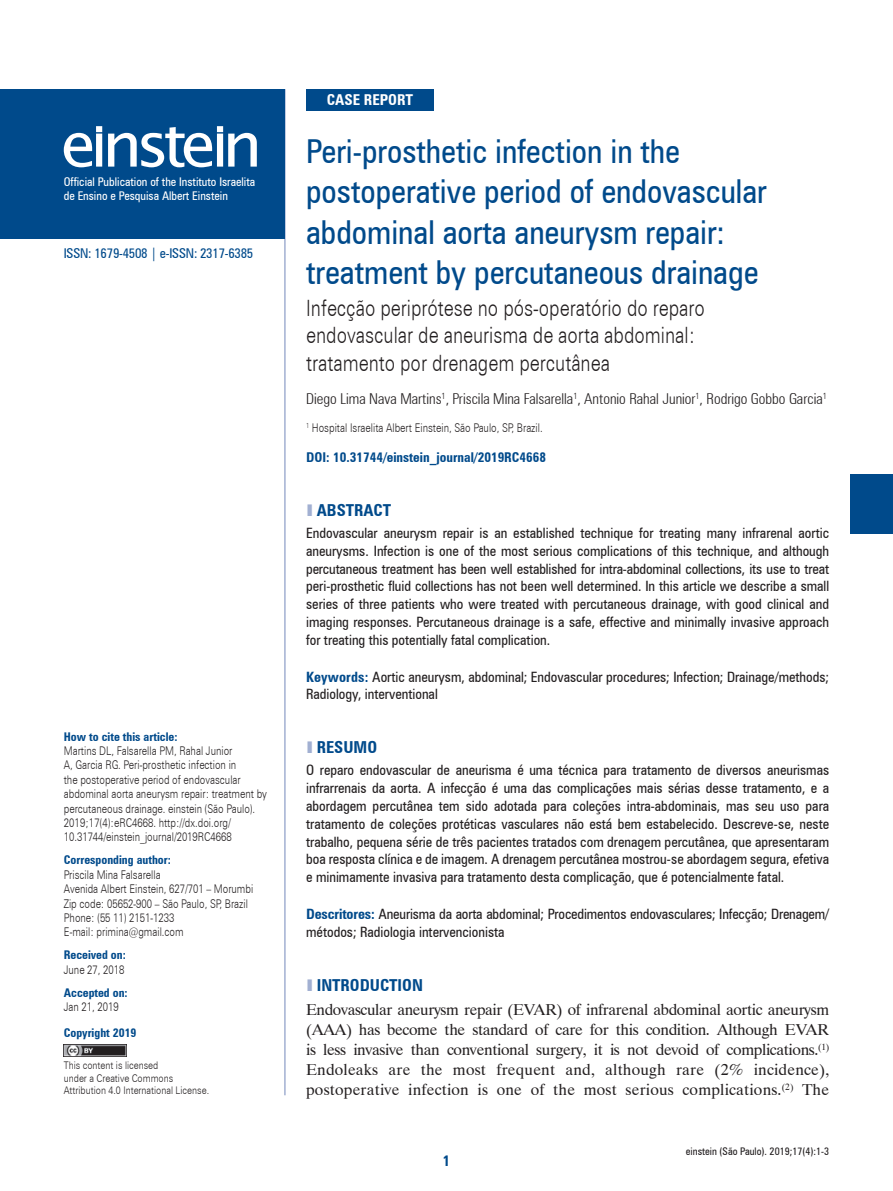
<style>
.page{position:relative;width:893px;height:1191px;background:#fff}
.page>*{position:absolute;margin:0;border:0;box-sizing:border-box;transform-origin:0 0}
.t1{font:condensed 33px/40.2px "Zurich BT";color:#004a8b}
.t2{font:300 22.5px/27.5px "Zurich BT";color:#231f20;scale:.8 1}
.t3{font:700 condensed 16.5px "Zurich BT";color:#004a8b}
.t4{font:15.75px/20px "Dutch 801 BT";letter-spacing:.01em;color:#231f20;text-align:justify}
.t5{font:300 condensed 15px "Zurich BT";color:#231f20}
.t6{font:700 condensed 15px "Zurich BT";color:#fff}
.t7{font:700 condensed 15px "Zurich BT";color:#004a8b}
.t8{font:condensed 14.25px/17.7px "Zurich BT";color:#231f20;text-align:justify}
.t9{font:700 condensed 13.5px "Zurich BT";color:#004a8b}
.t10{font:condensed 13.5px "Zurich BT";letter-spacing:-.02em;color:#004a8b}
.t11{font:300 12px/14.4px "Zurich BT";color:#231f20;scale:.8 1}
.t12{font:700 condensed 12px "Zurich BT";color:#004a8b}
.t13{font:condensed 12px/14.4px "Zurich BT";color:#fff}
.t14{font:300 10.5px/12.6px "Zurich BT";color:#231f20;scale:.85 1}
.t15{font:condensed 10.5px "Zurich BT";color:#231f20}
.s1{color:#a2b0d2}
.s2{font-weight:700;color:#004a8b}
</style>
<div class="page">
<img style="left:64px;top:1044px;width:63px;height:12px">
<div style="left:306px;top:89px;width:128px;height:21px;background:#004a8b"></div>
<hr style="left:284px;top:89px;width:2px;height:1006px;background:#a2b0d2">
<div style="left:0;top:89px;width:284px;height:149px;background:#004a8b"></div>
<div style="left:850px;top:474px;width:43px;height:60px;background:#004a8b"></div>
<svg style="left:108px;top:126px;width:149px;height:41px"></svg>
<svg style="left:64px;top:126px;width:38px;height:41px"></svg>
<p class="t13" style="left:64px;top:174px;width:193px">Official Publication of the Instituto Israelita de Ensino e Pesquisa Albert Einstein</p>
<p class="t10" style="left:64px;top:245px;width:191px">ISSN: 1679-4508 | e-ISSN: 2317-6385</p>
<p class="t12" style="left:64px;top:729px;width:115px">How to cite this article:</p>
<p class="t11" style="left:64px;top:743px;width:256px">Martins DL, Falsarella PM, Rahal Junior<br>A, Garcia RG. Peri-prosthetic infection in<br>the postoperative period of endovascular abdominal aorta aneurysm repair: treatment by percutaneous drainage. einstein (São Paulo).<br>2019;17(4):eRC4668. http://dx.doi.org/ 10.31744/einstein_journal/2019RC4668</p>
<p class="t12" style="left:64px;top:853px;width:109px">Corresponding author:</p>
<p class="t11" style="left:64px;top:867px;width:238px">Priscila Mina Falsarella<br>Avenida Albert Einstein, 627/701 – Morumbi Zip code: 05652-900 – São Paulo, SP, Brazil Phone: (55 11) 2151-1233<br>E-mail: primina@gmail.com</p>
<p class="t12" style="left:64px;top:947px;width:64px">Received on:</p>
<p class="t11" style="left:64px;top:962px;width:77px">June 27, 2018</p>
<p class="t12" style="left:64px;top:985px;width:65px">Accepted on:</p>
<p class="t11" style="left:64px;top:999px;width:70px">Jan 21, 2019</p>
<p class="t12" style="left:64px;top:1025px;width:74px">Copyright 2019</p>
<p class="t14" style="left:64px;top:1058px;width:173px">This content is licensed<br>under a Creative Commons<br>Attribution 4.0 International License.</p>
<p class="t6" style="left:327px;top:91px;width:88px">CASE REPORT</p>
<h1 class="t1" style="left:306px;top:131px;width:462px">Peri-prosthetic infection in the postoperative period of endovascular abdominal aorta aneurysm repair: treatment by percutaneous drainage</h1>
<h2 class="t2" style="left:306px;top:294px;width:500px">Infecção periprótese no pós-operatório do reparo endovascular de aneurisma de aorta abdominal: tratamento por drenagem percutânea</h2>
<p class="t5" style="left:306px;top:390px;width:522px">Diego Lima Nava Martins<sup>1</sup>, Priscila Mina Falsarella<sup>1</sup>, Antonio Rahal Junior<sup>1</sup>, Rodrigo Gobbo Garcia<sup>1</sup></p>
<p class="t11" style="left:306px;top:420px;width:297px"><sup>1</sup> Hospital Israelita Albert Einstein, São Paulo, SP, Brazil.</p>
<p class="t9" style="left:306px;top:449px;width:241px">DOI: 10.31744/einstein_journal/2019RC4668</p>
<p class="t3" style="left:306px;top:500px;width:86px"><span class="s1">❚</span> ABSTRACT</p>
<p class="t8" style="left:306px;top:524px;width:524px">Endovascular aneurysm repair is an established technique for treating many infrarenal aortic aneurysms. Infection is one of the most serious complications of this technique, and although percutaneous treatment has been well established for intra-abdominal collections, its use to treat peri-prosthetic fluid collections has not been well determined. In this article we describe a small series of three patients who were treated with percutaneous drainage, with good clinical and imaging responses. Percutaneous drainage is a safe, effective and minimally invasive approach for treating this potentially fatal complication.</p>
<p class="t8" style="left:306px;top:667px;width:524px"><span class="s2">Keywords:</span> Aortic aneurysm, abdominal; Endovascular procedures; Infection; Drainage/methods;<br>Radiology, interventional</p>
<p class="t3" style="left:306px;top:737px;width:72px"><span class="s1">❚</span> RESUMO</p>
<p class="t8" style="left:306px;top:761px;width:524px">O reparo endovascular de aneurisma é uma técnica para tratamento de diversos aneurismas infrarrenais da aorta. A infecção é uma das complicações mais sérias desse tratamento, e a abordagem percutânea tem sido adotada para coleções intra-abdominais, mas seu uso para tratamento de coleções protéticas vasculares não está bem estabelecido. Descreve-se, neste trabalho, pequena série de três pacientes tratados com drenagem percutânea, que apresentaram boa resposta clínica e de imagem. A drenagem percutânea mostrou-se abordagem segura, efetiva e minimamente invasiva para tratamento desta complicação, que é potencialmente fatal.</p>
<p class="t8" style="left:306px;top:905px;width:524px"><span class="s2">Descritores:</span> Aneurisma da aorta abdominal; Procedimentos endovasculares; Infecção; Drenagem/ métodos; Radiologia intervencionista</p>
<p class="t3" style="left:306px;top:975px;width:118px"><span class="s1">❚</span> INTRODUCTION</p>
<p class="t4" style="left:306px;top:999px;width:525px">Endovascular aneurysm repair (EVAR) of infrarenal abdominal aortic aneurysm (AAA) has become the standard of care for this condition. Although EVAR is less invasive than conventional surgery, it is not devoid of complications.<sup>(1)<br></sup>Endoleaks are the most frequent and, although rare (2% incidence), postoperative infection is one of the most serious complications.<sup>(2)</sup> The</p>
<p class="t7" style="left:443px;top:1151px;width:9px">1</p>
<p class="t15" style="left:686px;top:1144px;width:145px">einstein (São Paulo). 2019;17(4):1-3</p>
</div>
